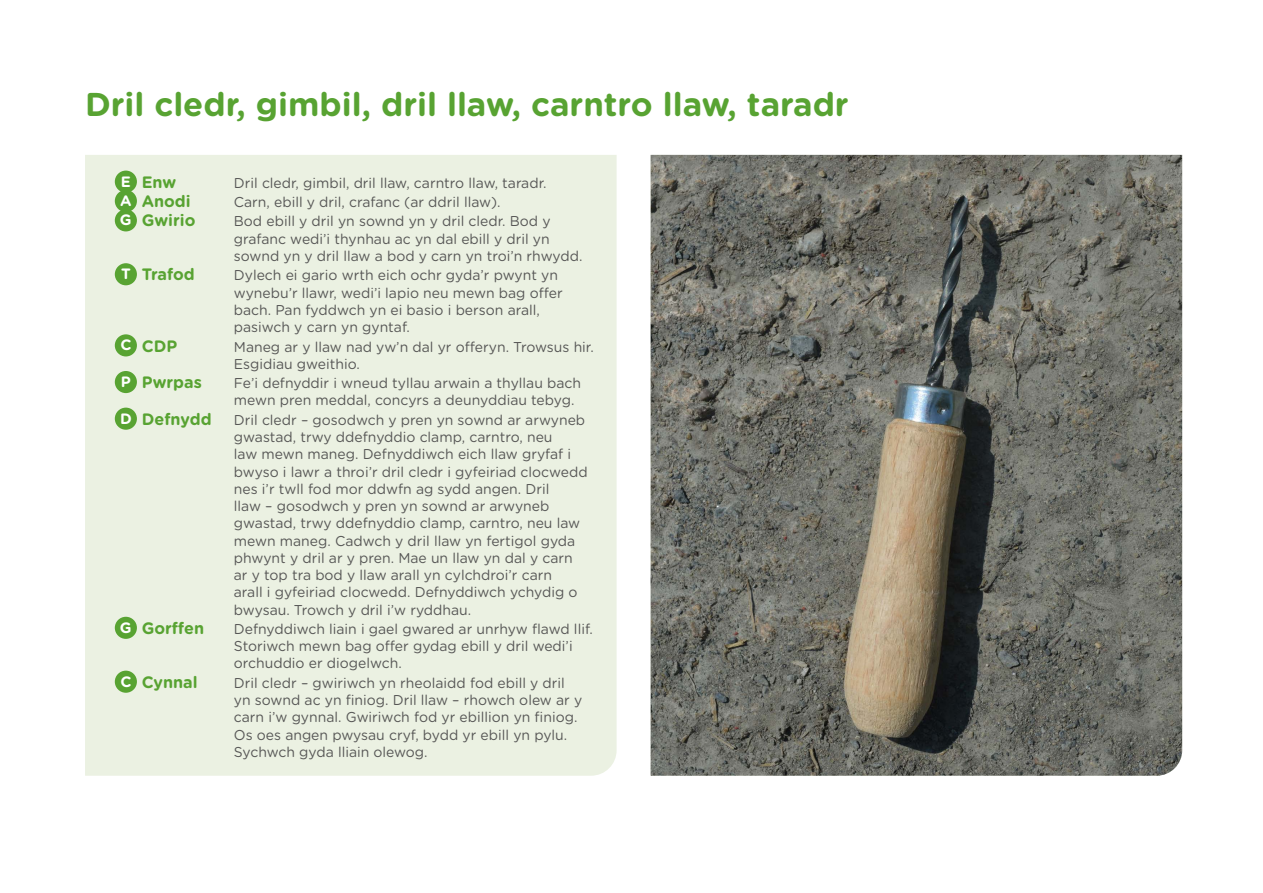
<style>
.page{position:relative;width:1263px;height:893px;background:#fff}
.page>*{position:absolute;margin:0;border:0;box-sizing:border-box;transform-origin:0 0}
.t1{font:700 33px "Gotham Rounded";color:#58a332}
.Subtiles{font:700 16.5px "Gotham Rounded";color:#58a332}
.t2{font:700 15px "Gotham Rounded";color:#fff}
.Subtiles-2{font:14.25px/17.2px "Gotham Rounded";color:#575756}
</style>
<div class="page">
<div style="left:85px;top:155px;width:532px;height:621px;background:#ebf1e2"></div>
<img style="left:651px;top:155px;width:531px;height:621px">
<div style="left:115px;top:171px;width:22px;height:22px;background:#58a332;border-radius:50%"></div>
<div style="left:115px;top:190px;width:22px;height:22px;background:#58a332;border-radius:50%"></div>
<div style="left:115px;top:209px;width:22px;height:22px;background:#58a332;border-radius:50%"></div>
<div style="left:115px;top:263px;width:22px;height:22px;background:#58a332;border-radius:50%"></div>
<div style="left:115px;top:334px;width:22px;height:22px;background:#58a332;border-radius:50%"></div>
<div style="left:115px;top:371px;width:22px;height:22px;background:#58a332;border-radius:50%"></div>
<div style="left:115px;top:408px;width:22px;height:22px;background:#58a332;border-radius:50%"></div>
<div style="left:115px;top:617px;width:22px;height:22px;background:#58a332;border-radius:50%"></div>
<div style="left:115px;top:671px;width:22px;height:22px;background:#58a332;border-radius:50%"></div>
<p class="t1" style="left:85px;top:80px;width:765px">Dril cledr, gimbil, dril llaw, carntro llaw, taradr</p>
<p class="t2" style="left:121px;top:170px;width:12px">E</p>
<p class="Subtiles" style="left:142px;top:170px;width:36px">Enw</p>
<p class="Subtiles-2" style="left:234px;top:173px;width:314px">Dril cledr, gimbil, dril llaw, carntro llaw, taradr.</p>
<p class="t2" style="left:120px;top:190px;width:13px">A</p>
<p class="Subtiles" style="left:142px;top:189px;width:50px">Anodi</p>
<p class="Subtiles-2" style="left:234px;top:193px;width:268px">Carn, ebill y dril, crafanc (ar ddril llaw).</p>
<p class="t2" style="left:120px;top:209px;width:13px">G</p>
<p class="Subtiles" style="left:142px;top:209px;width:55px">Gwirio</p>
<p class="Subtiles-2" style="left:234px;top:212px;width:350px">Bod ebill y dril yn sownd yn y dril cledr. Bod y grafanc wedi’i thynhau ac yn dal ebill y dril yn sownd yn y dril llaw a bod y carn yn troi’n rhwydd.</p>
<p class="t2" style="left:121px;top:263px;width:11px">T</p>
<p class="Subtiles" style="left:142px;top:262px;width:55px">Trafod</p>
<p class="Subtiles-2" style="left:234px;top:266px;width:330px">Dylech ei gario wrth eich ochr gyda’r pwynt yn wynebu’r llawr, wedi’i lapio neu mewn bag offer bach. Pan fyddwch yn ei basio i berson arall, pasiwch y carn yn gyntaf.</p>
<p class="t2" style="left:120px;top:334px;width:13px">C</p>
<p class="Subtiles" style="left:142px;top:334px;width:37px">CDP</p>
<p class="Subtiles-2" style="left:234px;top:337px;width:361px">Maneg ar y llaw nad yw’n dal yr offeryn. Trowsus hir.<br>Esgidiau gweithio.</p>
<p class="t2" style="left:121px;top:371px;width:12px">P</p>
<p class="Subtiles" style="left:142px;top:370px;width:62px">Pwrpas</p>
<p class="Subtiles-2" style="left:234px;top:374px;width:349px">Fe’i defnyddir i wneud tyllau arwain a thyllau bach mewn pren meddal, concyrs a deunyddiau tebyg.</p>
<p class="t2" style="left:120px;top:407px;width:13px">D</p>
<p class="Subtiles" style="left:142px;top:407px;width:71px">Defnydd</p>
<p class="Subtiles-2" style="left:234px;top:410px;width:355px">Dril cledr – gosodwch y pren yn sownd ar arwyneb gwastad, trwy ddefnyddio clamp, carntro, neu<br>law mewn maneg. Defnyddiwch eich llaw gryfaf i bwyso i lawr a throi’r dril cledr i gyfeiriad clocwedd nes i’r twll fod mor ddwfn ag sydd angen. Dril<br>llaw – gosodwch y pren yn sownd ar arwyneb gwastad, trwy ddefnyddio clamp, carntro, neu law mewn maneg. Cadwch y dril llaw yn fertigol gyda phwynt y dril ar y pren. Mae un llaw yn dal y carn ar y top tra bod y llaw arall yn cylchdroi’r carn<br>arall i gyfeiriad clocwedd. Defnyddiwch ychydig o bwysau. Trowch y dril i’w ryddhau.</p>
<p class="t2" style="left:120px;top:616px;width:13px">G</p>
<p class="Subtiles" style="left:142px;top:616px;width:64px">Gorffen</p>
<p class="Subtiles-2" style="left:234px;top:620px;width:360px">Defnyddiwch liain i gael gwared ar unrhyw flawd llif.<br>Storiwch mewn bag offer gydag ebill y dril wedi’i orchuddio er diogelwch.</p>
<p class="t2" style="left:120px;top:670px;width:13px">C</p>
<p class="Subtiles" style="left:142px;top:670px;width:57px">Cynnal</p>
<p class="Subtiles-2" style="left:234px;top:673px;width:350px">Dril cledr – gwiriwch yn rheolaidd fod ebill y dril yn sownd ac yn finiog. Dril llaw – rhowch olew ar y carn i’w gynnal. Gwiriwch fod yr ebillion yn finiog.<br>Os oes angen pwysau cryf, bydd yr ebill yn pylu.<br>Sychwch gyda lliain olewog.</p>
</div>
